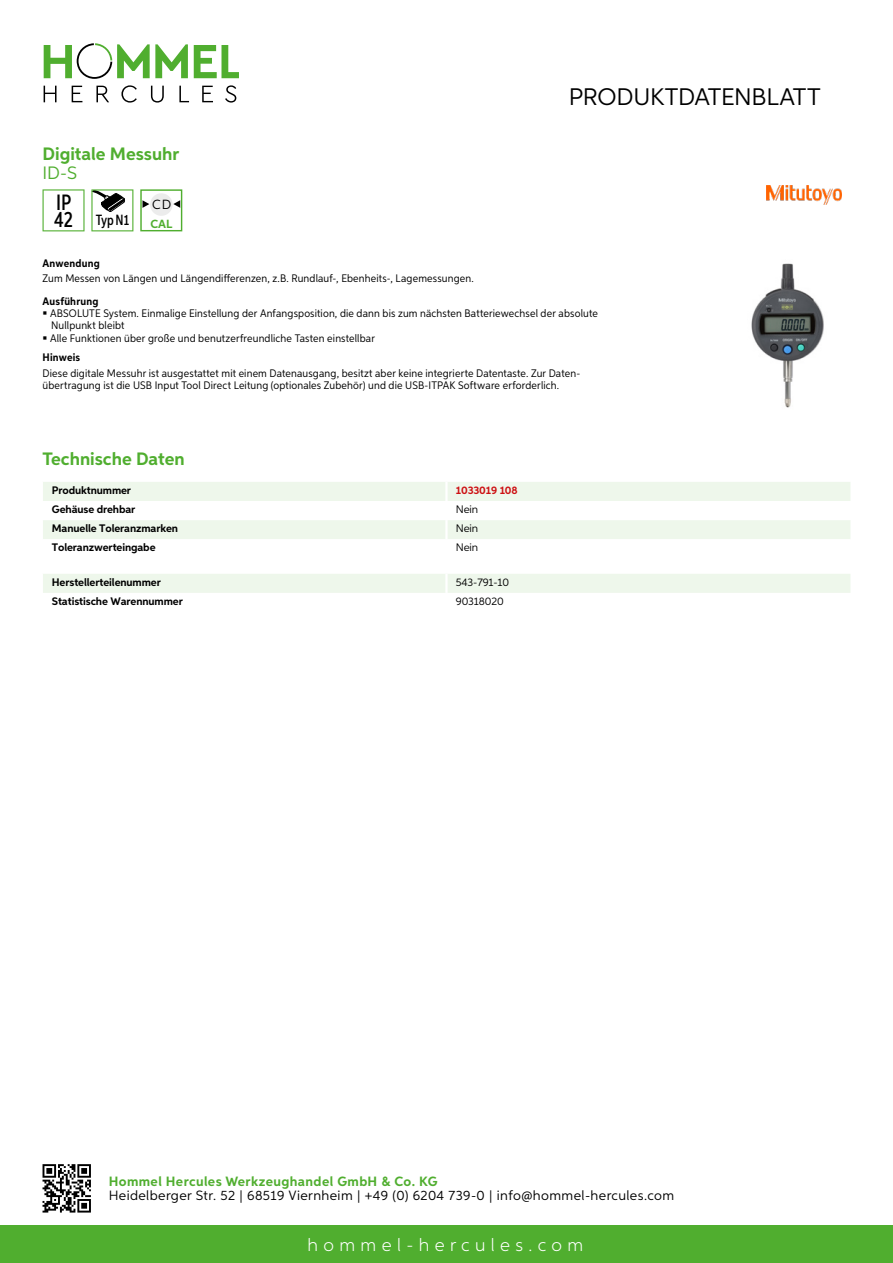
<style>
.page{position:relative;width:893px;height:1263px;background:#fff}
.page>*{position:absolute;margin:0;border:0;box-sizing:border-box;transform-origin:0 0}
.t1{font:24px "Aspira";letter-spacing:-.01em;color:#000}
.t2{font:500 22.2px "Aspira XX Nar";color:#000}
.t3{font:700 18px "Aspira";color:#50ae2f}
.t4{font:300 18px "Aspira";letter-spacing:.3em;color:#fff}
.t5{font:18px "Aspira";color:#50ae2f}
.t6{font:500 14.85px "Aspira XX Nar";color:#000}
.t7{font:13.5px "Aspira";letter-spacing:.03em;color:#000}
.t8{font:700 13.5px "Aspira";letter-spacing:.03em;color:#50ae2f}
.t9{font:13.35px "Aspira";color:#000}
.t10{font:700 11.85px "Aspira";color:#50ae2f}
.t11{font:10.95px/12.5px "Aspira Nar";letter-spacing:.015em;color:#000}
.t12{font:700 10.95px "Aspira";letter-spacing:-.01em;color:#000}
.t13{font:10.95px "Aspira";letter-spacing:-.01em;color:#000}
.t14{font:700 10.95px "Aspira Nar";letter-spacing:.02em;color:#000}
.t15{font:700 10.95px "Aspira";letter-spacing:-.01em;color:#cd1013}
.s1{font-size:22.2px}
</style>
<div class="page">
<div style="left:0;top:1226px;width:893px;height:37px;background:#50ae2f"></div>
<svg style="left:43px;top:1164px;width:48px;height:48px"></svg>
<svg style="left:194px;top:45px;width:45px;height:33px"></svg>
<svg style="left:44px;top:43px;width:144px;height:36px"></svg>
<svg style="left:44px;top:86px;width:13px;height:16px"></svg>
<svg style="left:72px;top:86px;width:10px;height:16px"></svg>
<svg style="left:96px;top:86px;width:13px;height:16px"></svg>
<svg style="left:121px;top:85px;width:16px;height:18px"></svg>
<svg style="left:151px;top:86px;width:13px;height:17px"></svg>
<svg style="left:179px;top:86px;width:10px;height:16px"></svg>
<svg style="left:202px;top:86px;width:11px;height:16px"></svg>
<svg style="left:225px;top:85px;width:11px;height:18px"></svg>
<div style="left:43px;top:482px;width:807px;height:19px;background:#eef7eb"></div>
<div style="left:43px;top:520px;width:807px;height:19px;background:#eef7eb"></div>
<hr style="left:445px;top:482px;width:3px;height:19px;background:#fff">
<hr style="left:445px;top:520px;width:3px;height:19px;background:#fff">
<div style="left:43px;top:574px;width:807px;height:19px;background:#eef7eb"></div>
<svg style="left:43px;top:189px;width:42px;height:42px"></svg>
<svg style="left:91px;top:189px;width:42px;height:42px"></svg>
<div style="left:140px;top:189px;width:42px;height:42px;border:1px solid #50ae2f"></div>
<div style="left:150px;top:193px;width:23px;height:23px;background:#ececec;border-radius:50%"></div>
<svg style="left:173px;top:200px;width:7px;height:8px"></svg>
<svg style="left:142px;top:200px;width:7px;height:8px"></svg>
<img style="left:751px;top:263px;width:73px;height:145px">
<img style="left:766px;top:185px;width:76px;height:19px">
<h3 class="t3" style="left:43px;top:142px;width:138px">Digitale Messuhr</h3>
<h3 class="t5" style="left:43px;top:162px;width:36px">ID-S</h3>
<h2 class="t2" style="left:56px;top:188px;width:17px">IP</h2>
<h3 class="t6" style="left:54px;top:211px;width:77px"><span class="s1">42</span> TypN1</h3>
<p class="t10" style="left:150px;top:216px;width:23px">CAL</p>
<p class="t9" style="left:152px;top:196px;width:21px">CD</p>
<h1 class="t1" style="left:569px;top:82px;width:253px">Produktdatenblatt</h1>
<p class="t14" style="left:43px;top:257px;width:59px">Anwendung</p>
<p class="t11" style="left:43px;top:272px;width:433px">Zum Messen von Längen und Längendifferenzen, z.B. Rundlauf-, Ebenheits-, Lagemessungen.</p>
<p class="t14" style="left:43px;top:294px;width:58px">Ausführung</p>
<p class="t11" style="left:50px;top:307px;width:549px">ABSOLUTE System. Einmalige Einstellung der Anfangsposition, die dann bis zum nächsten Batteriewechsel der absolute<br>Nullpunkt bleibt<br>Alle Funktionen über große und benutzerfreundliche Tasten einstellbar</p>
<p class="t14" style="left:43px;top:351px;width:39px">Hinweis</p>
<p class="t11" style="left:43px;top:367px;width:539px;line-height:12px">Diese digitale Messuhr ist ausgestattet mit einem Datenausgang, besitzt aber keine integrierte Datentaste. Zur Daten&shy;übertragung ist die USB Input Tool Direct Leitung (optionales Zubehör) und die USB-ITPAK Software erforderlich.</p>
<h3 class="t3" style="left:43px;top:448px;width:144px">Technische Daten</h3>
<p class="t12" style="left:52px;top:483px;width:81px">Produktnummer</p>
<p class="t15" style="left:456px;top:483px;width:63px">1033019 108</p>
<p class="t12" style="left:52px;top:502px;width:85px">Gehäuse drehbar</p>
<p class="t13" style="left:456px;top:502px;width:24px">Nein</p>
<p class="t12" style="left:52px;top:521px;width:128px">Manuelle Toleranzmarken</p>
<p class="t13" style="left:456px;top:522px;width:24px">Nein</p>
<p class="t12" style="left:52px;top:541px;width:105px">Toleranzwerteingabe</p>
<p class="t13" style="left:456px;top:541px;width:24px">Nein</p>
<p class="t12" style="left:52px;top:575px;width:111px">Herstellerteilenummer</p>
<p class="t13" style="left:456px;top:575px;width:55px">543-791-10</p>
<p class="t12" style="left:52px;top:594px;width:132px">Statistische Warennummer</p>
<p class="t13" style="left:456px;top:594px;width:49px">90318020</p>
<p class="t8" style="left:109px;top:1172px;width:330px">Hommel Hercules Werkzeughandel GmbH &amp; Co. KG</p>
<p class="t7" style="left:109px;top:1187px;width:567px">Heidelberger Str. 52 | 68519 Viernheim | +49 (0) 6204 739-0 | info@hommel-hercules.com</p>
<h3 class="t4" style="left:307px;top:1234px;width:277px">hommel-hercules.com</h3>
</div>
